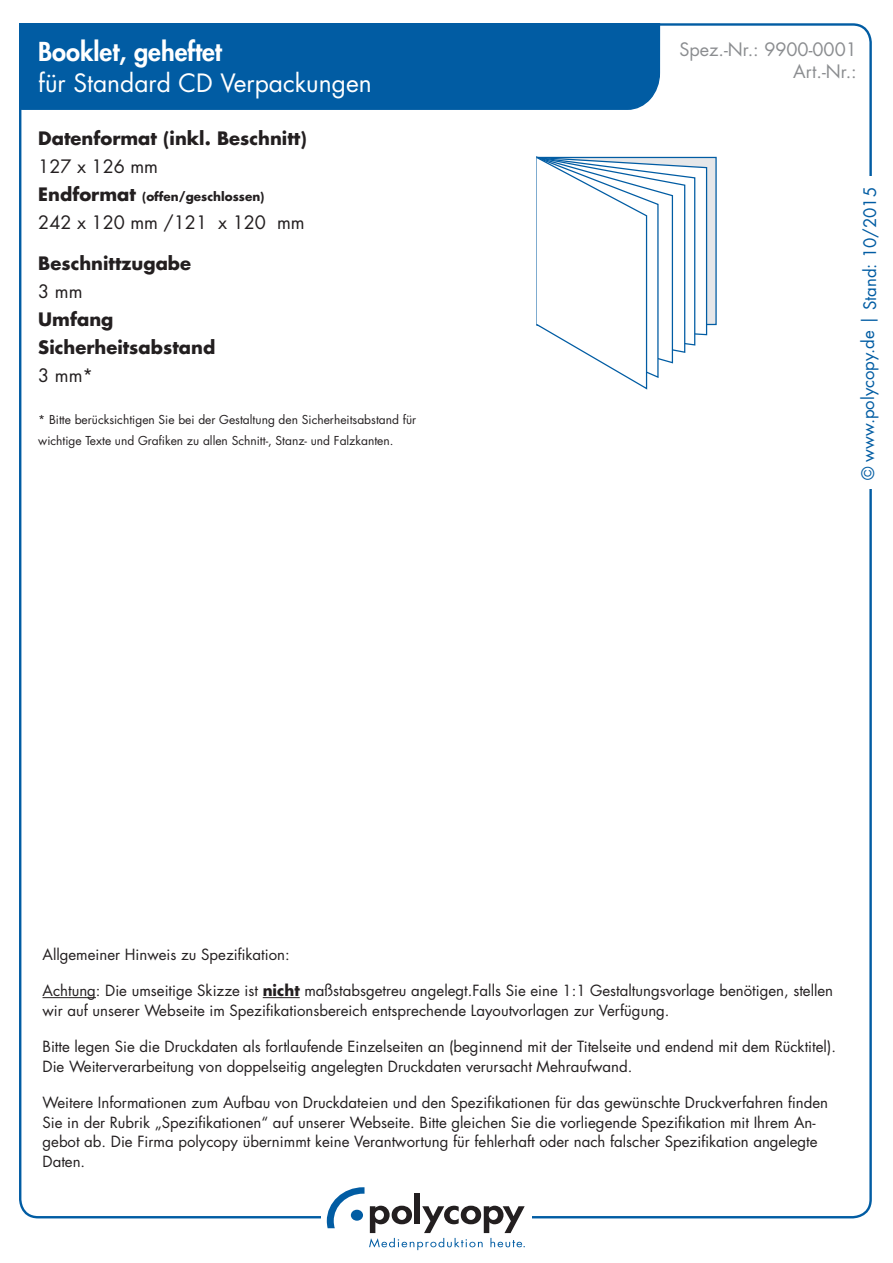
<style>
.page{position:relative;width:893px;height:1263px;background:#fff}
.page>*{position:absolute;margin:0;border:0;box-sizing:border-box;transform-origin:0 0}
.t1{font:800 25.35px "Futura LT";color:#fff}
.t2{font:24.6px "Futura LT";color:#fff}
.t3{font:700 18px/28px "Futura LT";color:#231f20}
.t4{font:18px "Futura LT";color:#231f20}
.t5{font:18px/21.6px "Futura LT";color:#8b8d90;text-align:right}
.t6{font:16.8px "Futura LT";color:#015ca3}
.t7{font:15px/19.5px "Futura LT";color:#231f20}
.t8{font:12px/21px "Futura LT";color:#231f20}
.t9{font:700 12px "Futura LT";color:#231f20}
.s1{font-size:18px}
.s2{font-weight:700}
</style>
<div class="page">
<div style="left:19px;top:24px;width:642px;height:87px;background:#015ca3"></div>
<svg style="left:327px;top:1187px;width:198px;height:63px"></svg>
<div style="left:537px;top:157px;width:179px;height:167px;background:#e6e7e9"></div>
<svg style="left:536px;top:156px;width:172px;height:234px"></svg>
<hr style="left:43px;top:997px;width:53px;height:1px;background:#231f20">
<hr style="left:263px;top:997px;width:37px;height:1px;background:#231f20">
<h1 class="t1" style="left:38px;top:34px;width:185px">Booklet, geheftet</h1>
<h2 class="t2" style="left:38px;top:67px;width:335px">für Standard CD Verpackungen</h2>
<p class="t3" style="left:38px;top:124px;width:270px">Datenformat (inkl. Beschnitt)</p>
<p class="t4" style="left:38px;top:155px;width:121px">127 x 126 mm</p>
<p class="t9" style="left:38px;top:189px;width:228px"><span class="s1">Endformat</span> (offen/geschlossen)</p>
<p class="t4" style="left:38px;top:211px;width:268px">242 x 120 mm /121 x 120 mm</p>
<p class="t3" style="left:38px;top:249px;width:154px">Beschnittzugabe</p>
<p class="t4" style="left:38px;top:280px;width:46px">3 mm</p>
<p class="t3" style="left:38px;top:305px;width:178px">Umfang<br>Sicherheitsabstand</p>
<p class="t4" style="left:38px;top:364px;width:56px">3 mm*</p>
<p class="t8" style="left:38px;top:409px;width:379px">* Bitte berücksichtigen Sie bei der Gestaltung den Sicherheitsabstand für wichtige Texte und Grafiken zu allen Schnitt-, Stanz- und Falzkanten.</p>
<p class="t5" style="left:679px;top:39px;width:179px">Spez.-Nr.: 9900-0001<br>Art.-Nr.:</p>
<p class="t6" style="left:857px;top:480px;width:295px;rotate:-90deg">© www.polycopy.de | Stand: 10/2015</p>
<p class="t7" style="left:43px;top:944px;width:249px">Allgemeiner Hinweis zu Spezifikation:</p>
<p class="t7" style="left:43px;top:981px;width:792px">Achtung: Die umseitige Skizze ist <span class="s2">nicht</span> maßstabsgetreu angelegt.Falls Sie eine 1:1 Gestaltungsvorlage benötigen, stellen wir auf unserer Webseite im Spezifikationsbereich entsprechende Layoutvorlagen zur Verfügung.</p>
<p class="t7" style="left:43px;top:1037px;width:795px">Bitte legen Sie die Druckdaten als fortlaufende Einzelseiten an (beginnend mit der Titelseite und endend mit dem Rücktitel).<br>Die Weiterverarbeitung von doppelseitig angelegten Druckdaten verursacht Mehraufwand.</p>
<p class="t7" style="left:43px;top:1093px;width:787px">Weitere Informationen zum Aufbau von Druckdateien und den Spezifikationen für das gewünschte Druckverfahren finden Sie in der Rubrik „Spezifikationen“ auf unserer Webseite. Bitte gleichen Sie die vorliegende Spezifikation mit Ihrem An&shy;gebot ab. Die Firma polycopy übernimmt keine Verantwortung für fehlerhaft oder nach falscher Spezifikation angelegte Daten.</p>
</div>
